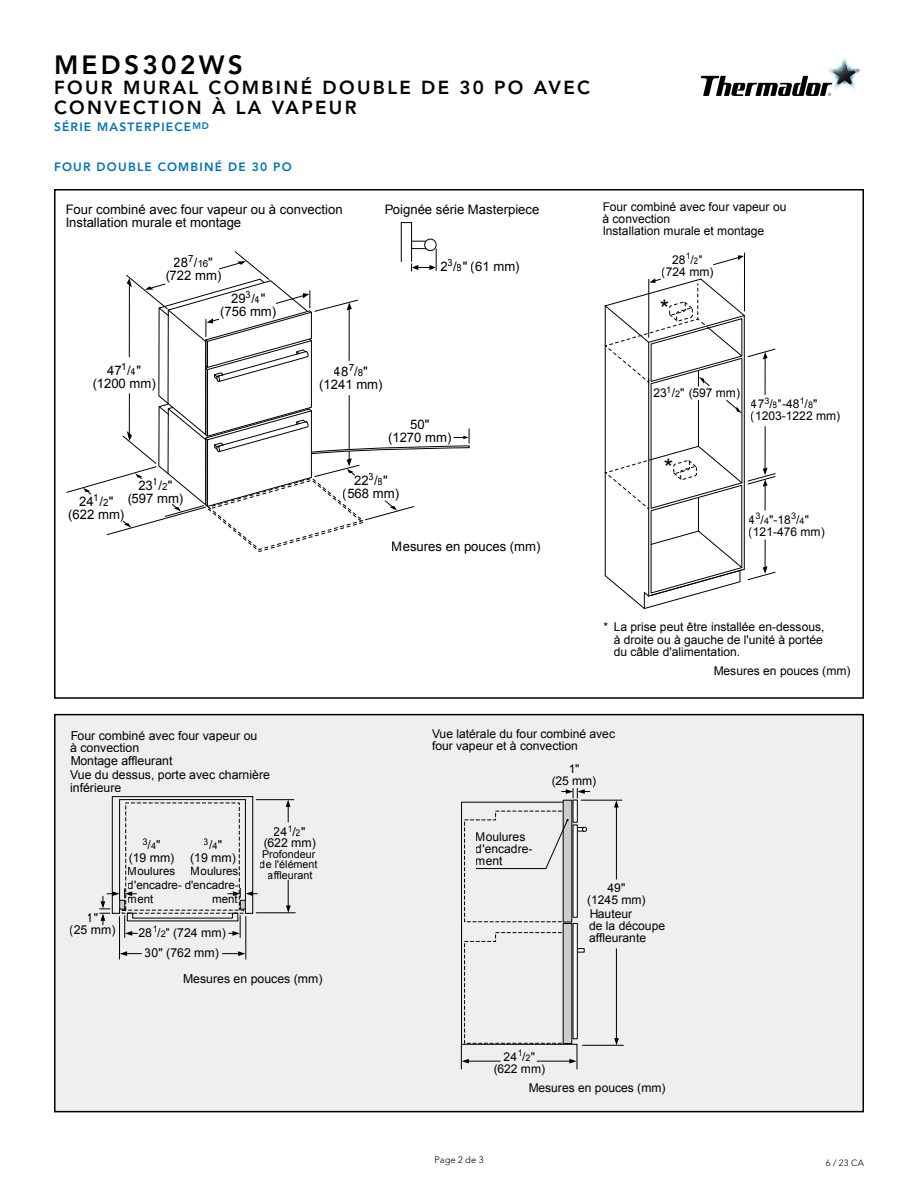
<style>
.page{position:relative;width:918px;height:1188px;background:#fff}
.page>*{position:absolute;margin:0;border:0;box-sizing:border-box;transform-origin:0 0}
.t1{font:800 26.25px "Avenir LT Std";letter-spacing:.125em;color:#000}
.t2{font:24.15px "Arial";color:#000}
.t3{font:800 18.75px/20.2px "Avenir LT Std";letter-spacing:.125em;color:#000}
.t4{font:13.05px/13px "Arial";color:#000}
.t5{font:12.3px/12.3px "Arial";color:#000}
.t6{font:12.15px/12.1px "Arial";color:#000}
.t7{font:800 12px "Avenir LT Std";letter-spacing:.1em;color:#0073ae}
.t8{font:11.55px/13.8px "Arial";color:#000}
.t9{font:10.8px/10.8px "Arial";color:#000;text-align:center}
.t10{font:9.9px "Arial";color:#000}
.t11{font:300 9.3px "Avenir LT Std";color:#000}
.t12{font:9.15px "Arial";color:#000}
.t13{font:300 9px "Avenir LT Std";color:#000}
.s1{font-size:9.9px}
.s2{font-size:13.05px}
.s3{font-size:9px}
.s4{font-size:12.3px}
.s5{font-size:9.15px}
</style>
<div class="page">
<img style="left:828px;top:58px;width:33px;height:31px">
<svg style="left:701px;top:76px;width:131px;height:20px"></svg>
<div style="left:55px;top:715px;width:808px;height:397px;background:#efeff0"></div>
<div style="left:54px;top:714px;width:810px;height:398px;border:2px solid #000"></div>
<hr style="left:605px;top:306px;width:1px;height:270px;background:#000">
<hr style="left:648px;top:379px;width:1px;height:217px;background:#000">
<hr style="left:744px;top:316px;width:1px;height:253px;background:#000">
<hr style="left:742px;top:358px;width:1px;height:125px;background:#000">
<hr style="left:651px;top:384px;width:1px;height:124px;background:#000">
<hr style="left:698px;top:400px;width:1px;height:46px;background:#000">
<hr style="left:744px;top:253px;width:1px;height:58px;background:#000">
<svg style="left:713px;top:255px;width:31px;height:10px"></svg>
<hr style="left:765px;top:356px;width:1px;height:39px;background:#000">
<svg style="left:726px;top:399px;width:16px;height:14px"></svg>
<hr style="left:765px;top:426px;width:1px;height:46px;background:#000">
<svg style="left:604px;top:278px;width:172px;height:109px"></svg>
<svg style="left:604px;top:445px;width:172px;height:164px"></svg>
<svg style="left:286px;top:800px;width:4px;height:22px"></svg>
<svg style="left:286px;top:880px;width:5px;height:32px"></svg>
<hr style="left:256px;top:912px;width:39px;height:1px;background:#000">
<hr style="left:256px;top:799px;width:38px;height:1px;background:#000">
<hr style="left:245px;top:917px;width:1px;height:42px;background:#000">
<svg style="left:222px;top:951px;width:24px;height:5px"></svg>
<hr style="left:119px;top:917px;width:1px;height:42px;background:#000">
<svg style="left:120px;top:951px;width:22px;height:5px"></svg>
<svg style="left:100px;top:796px;width:158px;height:142px"></svg>
<svg style="left:569px;top:1059px;width:6px;height:5px"></svg>
<hr style="left:537px;top:1061px;width:36px;height:1px;background:#000">
<svg style="left:463px;top:1059px;width:6px;height:5px"></svg>
<hr style="left:464px;top:1061px;width:37px;height:1px;background:#000">
<div style="left:461px;top:1044px;width:116px;height:25px;border:1px solid #000"></div>
<svg style="left:614px;top:801px;width:5px;height:7px"></svg>
<svg style="left:614px;top:1038px;width:5px;height:7px"></svg>
<hr style="left:616px;top:807px;width:1px;height:72px;background:#000">
<hr style="left:616px;top:949px;width:1px;height:90px;background:#000">
<hr style="left:583px;top:1045px;width:40px;height:1px;background:#000">
<hr style="left:581px;top:800px;width:41px;height:1px;background:#000">
<hr style="left:461px;top:924px;width:1px;height:121px;background:#000">
<svg style="left:464px;top:932px;width:98px;height:112px"></svg>
<div style="left:577px;top:948px;width:8px;height:5px;border:1px solid #000"></div>
<hr style="left:573px;top:923px;width:4px;height:116px;background:#fff">
<div style="left:573px;top:923px;width:5px;height:116px;border:1px solid #000"></div>
<div style="left:563px;top:924px;width:9px;height:120px;background:#cccccb"></div>
<svg style="left:461px;top:788px;width:129px;height:136px"></svg>
<div style="left:401px;top:222px;width:11px;height:40px;border:1px solid #000"></div>
<div style="left:411px;top:241px;width:16px;height:8px;border:1px solid #000"></div>
<div style="left:424px;top:239px;width:13px;height:12px;border:1px solid #000;border-radius:50%"></div>
<svg style="left:66px;top:249px;width:404px;height:303px"></svg>
<div style="left:383px;top:292px;width:167px;height:86px;background:#fff"></div>
<h1 class="t1" style="left:54px;top:49px;width:191px">MEDS302WS</h1>
<h3 class="t3" style="left:54px;top:78px;width:538px">FOUR MURAL COMBINÉ DOUBLE DE 30 PO AVEC<br>CONVECTION À LA VAPEUR</h3>
<p class="t7" style="left:54px;top:120px;width:157px">SÉRIE MASTERPIECE<sup>MD</sup></p>
<p class="t7" style="left:54px;top:160px;width:239px">FOUR DOUBLE COMBINÉ DE 30 PO</p>
<p class="t4" style="left:66px;top:203px;width:279px">Four combiné avec four vapeur ou à convection<br>Installation murale et montage</p>
<p class="t4" style="left:174px;top:256px;width:41px">28<sup>7</sup>/<span class="s1">16</span>"</p>
<p class="t4" style="left:165px;top:269px;width:58px">(722 mm)</p>
<p class="t4" style="left:231px;top:292px;width:35px">29<sup>3</sup>/<span class="s1">4</span>"</p>
<p class="t4" style="left:220px;top:305px;width:58px">(756 mm)</p>
<p class="t4" style="left:384px;top:203px;width:157px">Poignée série Masterpiece</p>
<p class="t4" style="left:441px;top:260px;width:81px">2<sup>3</sup>/<span class="s1">8</span>" (61 mm)</p>
<p class="t4" style="left:107px;top:364px;width:16px">47</p>
<p class="t10" style="left:122px;top:362px;width:21px">1<span class="s2">/</span>4<span class="s2">"</span></p>
<p class="t4" style="left:334px;top:365px;width:35px">48<sup>7</sup>/<span class="s1">8</span>"</p>
<p class="t4" style="left:92px;top:377px;width:65px">(1200 mm)</p>
<p class="t4" style="left:319px;top:378px;width:65px">(1241 mm)</p>
<p class="t4" style="left:410px;top:418px;width:21px">50"</p>
<p class="t4" style="left:388px;top:431px;width:65px">(1270 mm)</p>
<p class="t4" style="left:79px;top:495px;width:35px">24<sup>1</sup>/<span class="s1">2</span>"</p>
<p class="t4" style="left:138px;top:479px;width:35px">23<sup>1</sup>/<span class="s1">2</span>"</p>
<p class="t4" style="left:127px;top:492px;width:58px">(597 mm)</p>
<p class="t4" style="left:354px;top:474px;width:35px">22<sup>3</sup>/<span class="s1">8</span>"</p>
<p class="t4" style="left:343px;top:487px;width:58px">(568 mm)</p>
<p class="t4" style="left:68px;top:508px;width:58px">(622 mm)</p>
<p class="t4" style="left:392px;top:541px;width:150px">Mesures en pouces (mm)</p>
<p class="t6" style="left:603px;top:201px;width:185px">Four combiné avec four vapeur ou à convection<br>Installation murale et montage</p>
<p class="t6" style="left:662px;top:266px;width:53px">(724 mm)</p>
<p class="t6" style="left:672px;top:254px;width:33px">28<sup>1</sup>/<span class="s3">2</span>"</p>
<h2 class="t2" style="left:659px;top:293px;width:11px">*</h2>
<p class="t6" style="left:653px;top:387px;width:88px">23<sup>1</sup>/<span class="s3">2</span>" (597 mm)</p>
<p class="t6" style="left:751px;top:398px;width:68px">47<sup>3</sup>/<span class="s3">8</span>"-48<sup>1</sup>/<span class="s3">8</span>"</p>
<p class="t6" style="left:751px;top:410px;width:91px">(1203-1222 mm)</p>
<h2 class="t2" style="left:664px;top:452px;width:11px">*</h2>
<p class="t6" style="left:749px;top:514px;width:61px">4<sup>3</sup>/<span class="s3">4</span>"-18<sup>3</sup>/<span class="s3">4</span>"</p>
<p class="t6" style="left:749px;top:526px;width:77px">(121-476 mm)</p>
<p class="t6" style="left:614px;top:621px;width:212px;text-indent:-10px">* La prise peut être installée en-dessous, à droite ou à gauche de l'unité à portée du câble d'alimentation.</p>
<p class="t6" style="left:714px;top:665px;width:138px">Mesures en pouces (mm)</p>
<p class="t5" style="left:70px;top:729px;width:189px">Four combiné avec four vapeur ou à convection</p>
<p class="t5" style="left:70px;top:755px;width:104px">Montage affleurant</p>
<p class="t5" style="left:70px;top:769px;width:201px">Vue du dessus, porte avec charnière inférieure</p>
<p class="t5" style="left:87px;top:911px;width:13px">1"</p>
<p class="t5" style="left:70px;top:924px;width:47px">(25 mm)</p>
<p class="t12" style="left:142px;top:838px;width:20px">3<span class="s4">/</span>4<span class="s4">"</span></p>
<p class="t12" style="left:204px;top:838px;width:20px">3<span class="s4">/</span>4<span class="s4">"</span></p>
<p class="t5" style="left:129px;top:851px;width:47px">(19 mm)</p>
<p class="t8" style="left:128px;top:865px;width:112px">Moulures<br>d'encadre- d'encadre&shy;ment</p>
<p class="t5" style="left:190px;top:851px;width:47px">(19 mm)</p>
<p class="t8" style="left:191px;top:864px;width:49px">Moulures</p>
<p class="t8" style="left:212px;top:892px;width:27px">ment</p>
<p class="t5" style="left:138px;top:922px;width:89px;line-height:20.5px;text-align:center">28<sup>1</sup>/<span class="s5">2</span>" (724 mm)<br>30" (762 mm)</p>
<p class="t5" style="left:274px;top:826px;width:33px">24<sup>1</sup>/<span class="s5">2</span>"</p>
<p class="t5" style="left:263px;top:836px;width:54px">(622 mm)</p>
<p class="t9" style="left:260px;top:848px;width:59px">Profondeur de l'élément affleurant</p>
<p class="t5" style="left:183px;top:973px;width:141px">Mesures en pouces (mm)</p>
<p class="t6" style="left:432px;top:728px;width:185px">Vue latérale du four combiné avec four vapeur et à convection</p>
<p class="t6" style="left:568px;top:763px;width:13px">1"</p>
<p class="t6" style="left:476px;top:831px;width:58px">Moulures d'encadre&shy;ment</p>
<p class="t6" style="left:551px;top:775px;width:47px">(25 mm)</p>
<p class="t6" style="left:608px;top:881px;width:19px">49"</p>
<p class="t6" style="left:587px;top:892px;width:60px;line-height:14.5px">(1245 mm)<br>Hauteur</p>
<p class="t6" style="left:589px;top:920px;width:77px">de la découpe affleurante</p>
<p class="t6" style="left:504px;top:1050px;width:33px">24<sup>1</sup>/<span class="s3">2</span>"</p>
<p class="t6" style="left:493px;top:1062px;width:53px">(622 mm)</p>
<p class="t11" style="left:434px;top:1155px;width:51px">Page 2 de 3</p>
<p class="t6" style="left:528px;top:1082px;width:139px">Mesures en pouces (mm)</p>
<p class="t13" style="left:826px;top:1157px;width:40px">6 / 23 CA</p>
</div>
